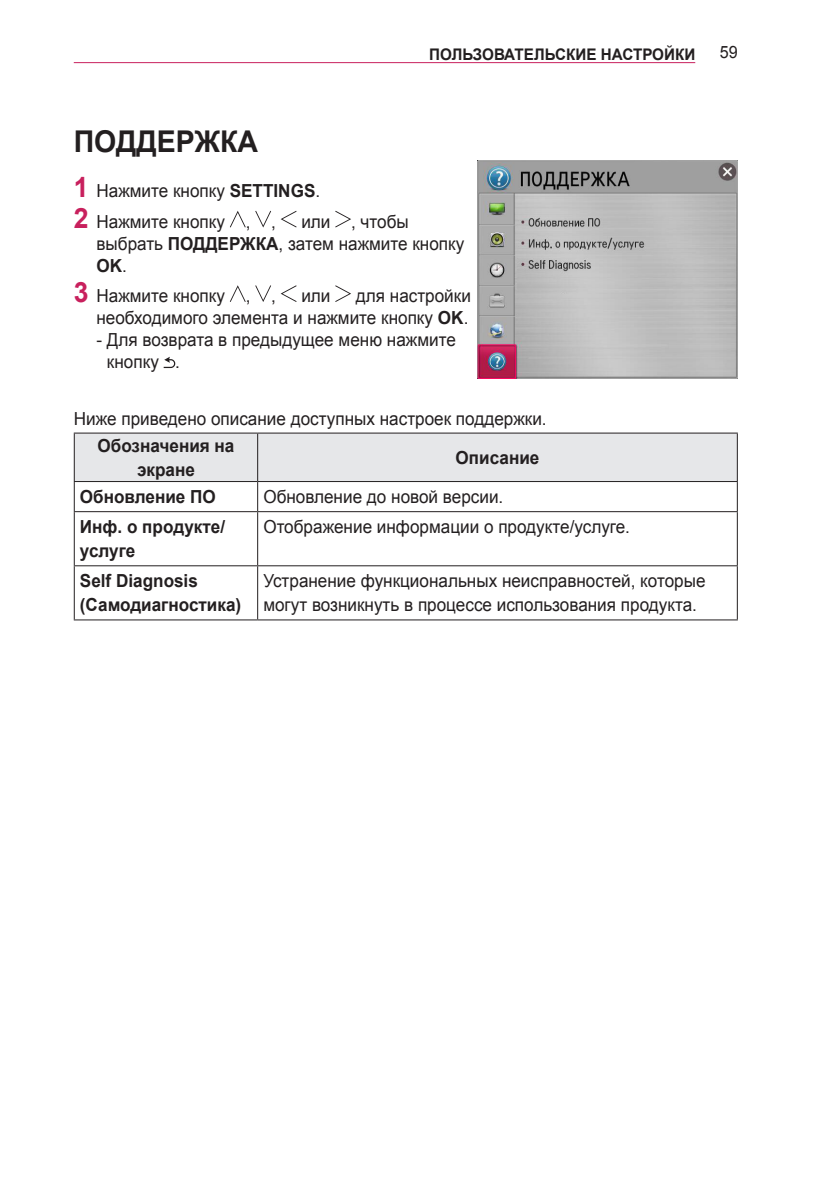
<style>
.page{position:relative;width:840px;height:1191px;background:#fff}
.page>*{position:absolute;margin:0;border:0;box-sizing:border-box;transform-origin:0 0}
.중제목{font:700 30px "Arial";color:#231f20;scale:.95 1}
.Body{font:18px/24px "Arial";color:#231f20;scale:.95 1}
.Body-Number{font:18px/22px "Arial";color:#231f20;scale:.95 1}
.Body_Bold{font:700 18px/24px "Arial";color:#231f20;scale:.95 1}
.t1{font:17px "Arial";color:#231f20;scale:.95 1}
.t2{font:700 16px "Arial";color:#231f20;scale:.95 1}
.s1{font-weight:700;font-size:28px;color:#c8205d}
.s2{font-weight:700}
</style>
<div class="page">
<hr style="left:74px;top:62px;width:620px;height:1px;background:#c8205d">
<svg style="left:230px;top:211px;width:15px;height:16px"></svg>
<svg style="left:255px;top:211px;width:16px;height:16px"></svg>
<svg style="left:280px;top:211px;width:16px;height:16px"></svg>
<svg style="left:335px;top:211px;width:16px;height:16px"></svg>
<svg style="left:230px;top:285px;width:15px;height:17px"></svg>
<svg style="left:255px;top:285px;width:16px;height:17px"></svg>
<svg style="left:280px;top:285px;width:16px;height:17px"></svg>
<svg style="left:335px;top:285px;width:16px;height:17px"></svg>
<svg style="left:163px;top:357px;width:12px;height:11px"></svg>
<hr style="left:74px;top:432px;width:183px;height:1px;background:#231f20">
<hr style="left:257px;top:432px;width:480px;height:1px;background:#231f20">
<svg style="left:74px;top:433px;width:663px;height:78px"></svg>
<hr style="left:74px;top:511px;width:183px;height:1px;background:#231f20">
<hr style="left:74px;top:512px;width:1px;height:53px;background:#231f20">
<hr style="left:257px;top:512px;width:1px;height:53px;background:#231f20">
<hr style="left:736px;top:512px;width:1px;height:53px;background:#231f20">
<hr style="left:74px;top:565px;width:183px;height:1px;background:#231f20">
<hr style="left:74px;top:566px;width:1px;height:53px;background:#231f20">
<hr style="left:257px;top:566px;width:1px;height:53px;background:#231f20">
<hr style="left:736px;top:566px;width:1px;height:53px;background:#231f20">
<hr style="left:257px;top:619px;width:480px;height:1px;background:#231f20">
<hr style="left:74px;top:481px;width:183px;height:1px;background:#231f20">
<hr style="left:257px;top:481px;width:480px;height:1px;background:#231f20">
<hr style="left:257px;top:511px;width:480px;height:1px;background:#231f20">
<hr style="left:74px;top:619px;width:183px;height:1px;background:#231f20">
<hr style="left:257px;top:565px;width:480px;height:1px;background:#231f20">
<img style="left:477px;top:160px;width:260px;height:218px">
<p class="t2" style="left:429px;top:44px;width:281px">ПОЛЬЗОВАТЕЛЬСКИЕ НАСТРОЙКИ</p>
<p class="t1" style="left:719px;top:41px;width:20px">59</p>
<p class="중제목" style="left:74px;top:122px;width:195px">ПОДДЕРЖКА</p>
<p class="Body-Number" style="left:74px;top:180px;width:261px"><span class="s1">1</span> Нажмите кнопку <span class="s2">SETTINGS</span>.</p>
<p class="Body-Number" style="left:74px;top:210px;width:214px"><span class="s1">2</span> Нажмите кнопку , ,</p>
<p class="Body-Number" style="left:96px;top:210px;width:388px;text-indent:205px">или , чтобы выбрать <span class="s2">ПОДДЕРЖКА</span>, затем нажмите кнопку<br><span class="s2">OK</span>.</p>
<p class="Body-Number" style="left:74px;top:285px;width:214px"><span class="s1">3</span> Нажмите кнопку , ,</p>
<p class="Body-Number" style="left:301px;top:285px;width:32px">или</p>
<p class="Body-Number" style="left:96px;top:285px;width:395px;text-align:right">для настройки<br>необходимого элемента и нажмите кнопку <span class="s2">OK</span>.</p>
<p class="Body-Number" style="left:107px;top:329px;width:368px;text-indent:-10px">- Для возврата в предыдущее меню нажмите кнопку .</p>
<p class="Body" style="left:74px;top:406px;width:499px">Ниже приведено описание доступных настроек поддержки.</p>
<p class="Body_Bold" style="left:97px;top:434px;width:146px;text-align:center">Обозначения на экране</p>
<p class="Body_Bold" style="left:455px;top:446px;width:90px">Описание</p>
<p class="Body_Bold" style="left:80px;top:485px;width:144px">Обновление ПО</p>
<p class="Body" style="left:263px;top:485px;width:254px">Обновление до новой версии.</p>
<p class="Body_Bold" style="left:80px;top:515px;width:154px">Инф. о продукте/ услуге</p>
<p class="Body" style="left:263px;top:515px;width:387px">Отображение информации о продукте/услуге.</p>
<p class="Body_Bold" style="left:80px;top:569px;width:171px">Self Diagnosis (Самодиагностика)</p>
<p class="Body" style="left:263px;top:569px;width:467px">Устранение функциональных неисправностей, которые могут возникнуть в процессе использования продукта.</p>
</div>
